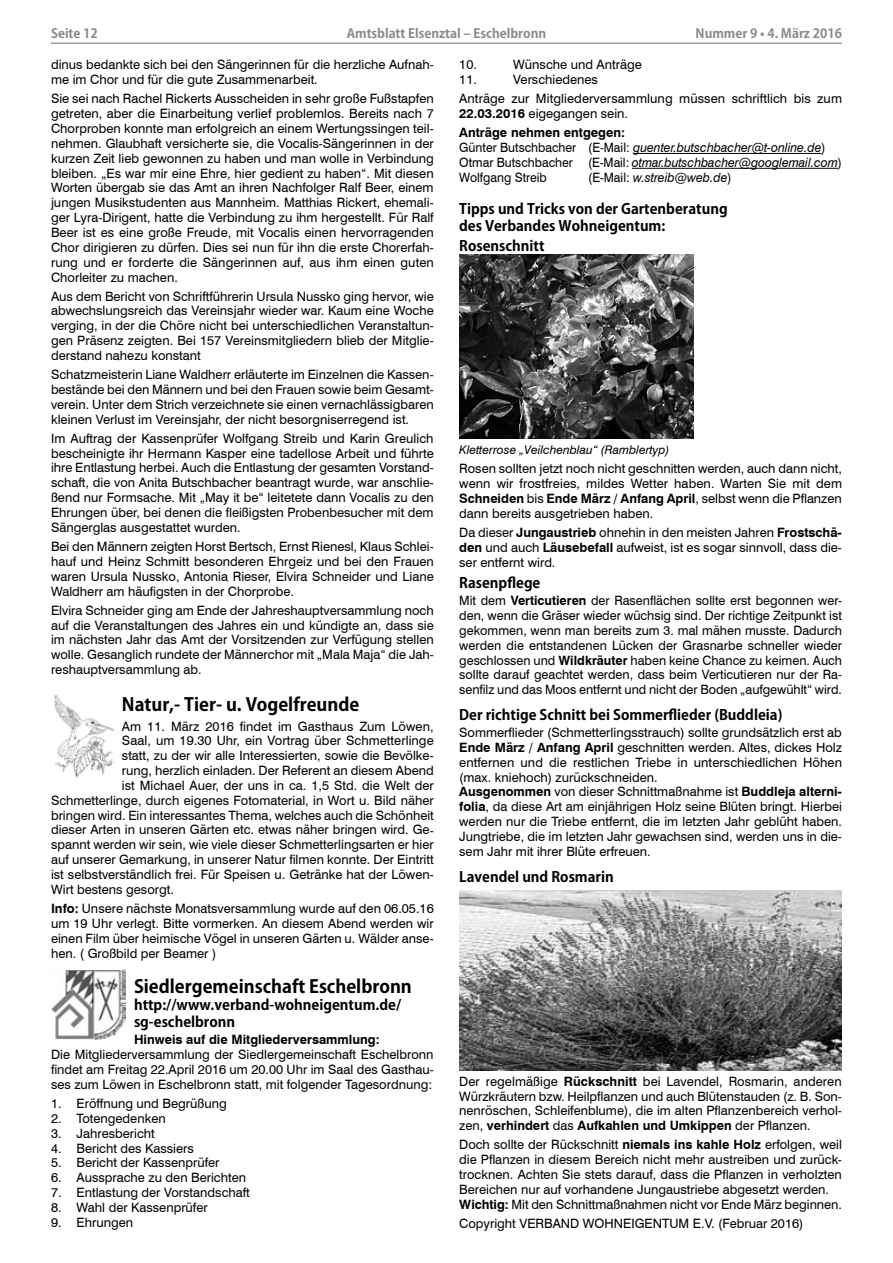
<style>
.page{position:relative;width:893px;height:1263px;background:#fff}
.page>*{position:absolute;margin:0;border:0;box-sizing:border-box;transform-origin:0 0}
.t1{font:700 18px "Koz Go Pro";color:#000}
.t2{font:700 14.25px/17.2px "Koz Go Pro";color:#000}
.t3{font:12.9px/14.9px "Swiss 721 BT";color:#000;text-align:justify}
.t4{font:12.9px/14.9px "Swiss 721 BT";color:#000;scale:.95 1}
.t5{font:700 12.9px/19px "Swiss 721 BT";color:#000}
.t6{font:italic 12.9px "Swiss 721 BT";color:#000;scale:.95 1}
.t7{font:700 12.75px "Koz Go Pro";color:#8a8a8a}
.t8{font:italic 12px "Swiss 721 BT";color:#000}
.s1{font-weight:700}
.s2{font-weight:400}
.s3{font-style:italic}
.s4{font-style:normal}
</style>
<div class="page">
<hr style="left:51px;top:43px;width:791px;height:1px;background:#9f9f9f">
<img style="left:54px;top:696px;width:59px;height:82px">
<img style="left:51px;top:970px;width:74px;height:69px">
<hr style="left:633px;top:153px;width:188px;height:1px;background:#000">
<hr style="left:632px;top:168px;width:206px;height:1px;background:#000">
<img style="left:459px;top:254px;width:235px;height:184px">
<img style="left:459px;top:891px;width:383px;height:179px">
<p class="t7" style="left:51px;top:25px;width:48px">Seite 12</p>
<p class="t7" style="left:347px;top:25px;width:201px">Amtsblatt Elsenztal – Eschelbronn</p>
<p class="t7" style="left:696px;top:25px;width:148px">Nummer 9 • 4. März 2016</p>
<p class="t3" style="left:51px;top:57px;width:384px">dinus bedankte sich bei den Sängerinnen für die herzliche Aufnah&shy;me im Chor und für die gute Zusammenarbeit.</p>
<p class="t3" style="left:51px;top:91px;width:384px">Sie sei nach Rachel Rickerts Ausscheiden in sehr große Fußstapfen getreten, aber die Einarbeitung verlief problemlos. Bereits nach 7<br>Chorproben konnte man erfolgreich an einem Wertungssingen teil&shy;nehmen. Glaubhaft versicherte sie, die Vocalis-Sängerinnen in der kurzen Zeit lieb gewonnen zu haben und man wolle in Verbindung bleiben. „Es war mir eine Ehre, hier gedient zu haben“. Mit diesen Worten übergab sie das Amt an ihren Nachfolger Ralf Beer, einem jungen Musikstudenten aus Mannheim. Matthias Rickert, ehemali&shy;ger Lyra-Dirigent, hatte die Verbindung zu ihm hergestellt. Für Ralf Beer ist es eine große Freude, mit Vocalis einen hervorragenden Chor dirigieren zu dürfen. Dies sei nun für ihn die erste Chorerfah&shy;rung und er forderte die Sängerinnen auf, aus ihm einen guten Chorleiter zu machen.</p>
<p class="t3" style="left:51px;top:288px;width:384px">Aus dem Bericht von Schriftführerin Ursula Nussko ging hervor, wie abwechslungsreich das Vereinsjahr wieder war. Kaum eine Woche verging, in der die Chöre nicht bei unterschiedlichen Veranstaltun&shy;gen Präsenz zeigten. Bei 157 Vereinsmitgliedern blieb der Mitglie&shy;derstand nahezu konstant</p>
<p class="t3" style="left:51px;top:367px;width:384px">Schatzmeisterin Liane Waldherr erläuterte im Einzelnen die Kassen&shy;bestände bei den Männern und bei den Frauen sowie beim Gesamt&shy;verein. Unter dem Strich verzeichnete sie einen vernachlässigbaren kleinen Verlust im Vereinsjahr, der nicht besorgniserregend ist.</p>
<p class="t3" style="left:51px;top:430px;width:384px">Im Auftrag der Kassenprüfer Wolfgang Streib und Karin Greulich bescheinigte ihr Hermann Kasper eine tadellose Arbeit und führte ihre Entlastung herbei. Auch die Entlastung der gesamten Vorstand&shy;schaft, die von Anita Butschbacher beantragt wurde, war anschlie&shy;ßend nur Formsache. Mit „May it be“ leitetete dann Vocalis zu den Ehrungen über, bei denen die fleißigsten Probenbesucher mit dem Sängerglas ausgestattet wurden.</p>
<p class="t3" style="left:51px;top:538px;width:384px">Bei den Männern zeigten Horst Bertsch, Ernst Rienesl, Klaus Schlei&shy;hauf und Heinz Schmitt besonderen Ehrgeiz und bei den Frauen waren Ursula Nussko, Antonia Rieser, Elvira Schneider und Liane Waldherr am häufigsten in der Chorprobe.</p>
<p class="t3" style="left:51px;top:602px;width:384px">Elvira Schneider ging am Ende der Jahreshauptversammlung noch auf die Veranstaltungen des Jahres ein und kündigte an, dass sie im nächsten Jahr das Amt der Vorsitzenden zur Verfügung stellen wolle. Gesanglich rundete der Männerchor mit „Mala Maja“ die Jah&shy;reshauptversammlung ab.</p>
<h1 class="t1" style="left:122px;top:693px;width:239px">Natur,- Tier- u. Vogelfreunde</h1>
<p class="t3" style="left:122px;top:718px;width:313px">Am 11. März 2016 findet im Gasthaus Zum Löwen,</p>
<p class="t3" style="left:122px;top:733px;width:313px">Saal, um 19.30 Uhr, ein Vortrag über Schmetterlinge</p>
<p class="t3" style="left:122px;top:748px;width:313px">statt, zu der wir alle Interessierten, sowie die Bevölke-</p>
<p class="t3" style="left:122px;top:762px;width:313px">rung, herzlich einladen. Der Referent an diesem Abend</p>
<p class="t3" style="left:122px;top:777px;width:313px">ist Michael Auer, der uns in ca. 1,5 Std. die Welt der</p>
<p class="t3" style="left:51px;top:792px;width:384px">Schmetterlinge, durch eigenes Fotomaterial, in Wort u. Bild näher</p>
<p class="t3" style="left:51px;top:807px;width:384px">bringen wird. Ein interessantes Thema, welches auch die Schönheit</p>
<p class="t3" style="left:51px;top:822px;width:384px">dieser Arten in unseren Gärten etc. etwas näher bringen wird. Ge-</p>
<p class="t3" style="left:51px;top:837px;width:384px">spannt werden wir sein, wie viele dieser Schmetterlingsarten er hier</p>
<p class="t3" style="left:51px;top:852px;width:384px">auf unserer Gemarkung, in unserer Natur filmen konnte. Der Eintritt</p>
<p class="t3" style="left:51px;top:866px;width:384px">ist selbstverständlich frei. Für Speisen u. Getränke hat der Löwen-</p>
<p class="t3" style="left:51px;top:881px;width:124px">Wirt bestens gesorgt.</p>
<p class="t3" style="left:51px;top:900px;width:384px"><span class="s1">Info:</span> Unsere nächste Monatsversammlung wurde auf den 06.05.16 um 19 Uhr verlegt. Bitte vormerken. An diesem Abend werden wir einen Film über heimische Vögel in unseren Gärten u. Wälder anse&shy;hen. ( Großbild per Beamer )</p>
<h1 class="t1" style="left:134px;top:975px;width:279px">Siedlergemeinschaft Eschelbronn</h1>
<p class="t2" style="left:134px;top:997px;width:269px">http://www.verband-wohneigentum.de/ sg-eschelbronn</p>
<p class="t5" style="left:134px;top:1030px;width:247px">Hinweis auf die Mitgliederversammlung:</p>
<p class="t3" style="left:51px;top:1047px;width:384px">Die Mitgliederversammlung der Siedlergemeinschaft Eschelbronn findet am Freitag 22.April 2016 um 20.00 Uhr im Saal des Gasthau&shy;ses zum Löwen in Eschelbronn statt, mit folgender Tagesordnung:</p>
<p class="t3" style="left:51px;top:1095px;width:177px">1. Eröffnung und Begrüßung</p>
<p class="t3" style="left:51px;top:1110px;width:116px">2. Totengedenken</p>
<p class="t3" style="left:51px;top:1125px;width:105px">3. Jahresbericht</p>
<p class="t3" style="left:51px;top:1140px;width:144px">4. Bericht des Kassiers</p>
<p class="t3" style="left:51px;top:1155px;width:170px">5. Bericht der Kassenprüfer</p>
<p class="t3" style="left:51px;top:1170px;width:197px">6. Aussprache zu den Berichten</p>
<p class="t3" style="left:51px;top:1184px;width:200px">7. Entlastung der Vorstandschaft</p>
<p class="t3" style="left:51px;top:1199px;width:158px">8. Wahl der Kassenprüfer</p>
<p class="t3" style="left:51px;top:1214px;width:84px">9. Ehrungen</p>
<p class="t3" style="left:459px;top:57px;width:19px">10.</p>
<p class="t3" style="left:513px;top:57px;width:130px">Wünsche und Anträge</p>
<p class="t3" style="left:459px;top:72px;width:19px">11.</p>
<p class="t3" style="left:459px;top:70px;width:384px;line-height:19px;text-indent:54px">Verschiedenes<br>Anträge zur Mitgliederversammlung müssen schriftlich bis zum</p>
<p class="t5" style="left:459px;top:104px;width:170px">22.03.2016 <span class="s2">eigegangen sein.<br></span>Anträge nehmen entgegen:</p>
<p class="t4" style="left:459px;top:140px;width:404px">Günter Butschbacher (E-Mail: <span class="s3">guenter.butschbacher@t-online.de</span>)<br>Otmar Butschbacher (E-Mail: <span class="s3">otmar.butschbacher@googlemail.com</span>)<br>Wolfgang Streib</p>
<p class="t6" style="left:588px;top:168px;width:152px"><span class="s4">(E-Mail:</span> w.streib@web.de<span class="s4">)</span></p>
<p class="t2" style="left:459px;top:201px;width:270px">Tipps und Tricks von der Gartenberatung des Verbandes Wohneigentum:</p>
<p class="t2" style="left:459px;top:238px;width:87px">Rosenschnitt</p>
<p class="t8" style="left:459px;top:442px;width:212px">Kletterrose „Veilchenblau“ (Ramblertyp)</p>
<p class="t3" style="left:459px;top:461px;width:384px">Rosen sollten jetzt noch nicht geschnitten werden, auch dann nicht, wenn wir frostfreies, mildes Wetter haben. Warten Sie mit dem <span class="s1">Schneiden</span> bis <span class="s1">Ende März / Anfang April</span>, selbst wenn die Pflanzen dann bereits ausgetrieben haben.</p>
<p class="t3" style="left:459px;top:524px;width:384px">Da dieser <span class="s1">Jungaustrieb</span> ohnehin in den meisten Jahren <span class="s1">Frostschä&shy;den</span> und auch <span class="s1">Läusebefall</span> aufweist, ist es sogar sinnvoll, dass die&shy;ser entfernt wird.</p>
<p class="t2" style="left:459px;top:575px;width:83px">Rasenpflege</p>
<p class="t3" style="left:459px;top:593px;width:384px">Mit dem <span class="s1">Verticutieren</span> der Rasenflächen sollte erst begonnen wer&shy;den, wenn die Gräser wieder wüchsig sind. Der richtige Zeitpunkt ist gekommen, wenn man bereits zum 3. mal mähen musste. Dadurch werden die entstandenen Lücken der Grasnarbe schneller wieder geschlossen und <span class="s1">Wildkräuter</span> haben keine Chance zu keimen. Auch sollte darauf geachtet werden, dass beim Verticutieren nur der Ra&shy;senfilz und das Moos entfernt und nicht der Boden „aufgewühlt“ wird.</p>
<p class="t2" style="left:459px;top:707px;width:325px">Der richtige Schnitt bei Sommerflieder (Buddleia)</p>
<p class="t3" style="left:459px;top:724px;width:384px;text-align:left">Sommerflieder (Schmetterlingsstrauch) sollte grundsätzlich erst ab <span class="s1">Ende März / Anfang April</span> geschnitten werden. Altes, dickes Holz entfernen und die restlichen Triebe in unterschiedlichen Höhen (max. kniehoch) zurückschneiden.<br><span class="s1">Ausgenommen</span> von dieser Schnittmaßnahme ist <span class="s1">Buddleja alterni&shy;folia</span>, da diese Art am einjährigen Holz seine Blüten bringt. Hierbei werden nur die Triebe entfernt, die im letzten Jahr geblüht haben.<br>Jungtriebe, die im letzten Jahr gewachsen sind, werden uns in die&shy;sem Jahr mit ihrer Blüte erfreuen.</p>
<p class="t2" style="left:459px;top:869px;width:156px">Lavendel und Rosmarin</p>
<p class="t3" style="left:459px;top:1073px;width:384px">Der regelmäßige <span class="s1">Rückschnitt</span> bei Lavendel, Rosmarin, anderen Würzkräutern bzw. Heilpflanzen und auch Blütenstauden (z. B. Son&shy;nenröschen, Schleifenblume), die im alten Pflanzenbereich verhol&shy;zen, <span class="s1">verhindert</span> das <span class="s1">Aufkahlen und Umkippen</span> der Pflanzen.</p>
<p class="t3" style="left:459px;top:1137px;width:384px;text-align:left">Doch sollte der Rückschnitt <span class="s1">niemals ins kahle Holz</span> erfolgen, weil die Pflanzen in diesem Bereich nicht mehr austreiben und zurück&shy;trocknen. Achten Sie stets darauf, dass die Pflanzen in verholzten Bereichen nur auf vorhandene Jungaustriebe abgesetzt werden.<br><span class="s1">Wichtig:</span> Mit den Schnittmaßnahmen nicht vor Ende März beginnen.</p>
<p class="t3" style="left:459px;top:1215px;width:346px">Copyright VERBAND WOHNEIGENTUM E.V. (Februar 2016)</p>
</div>
